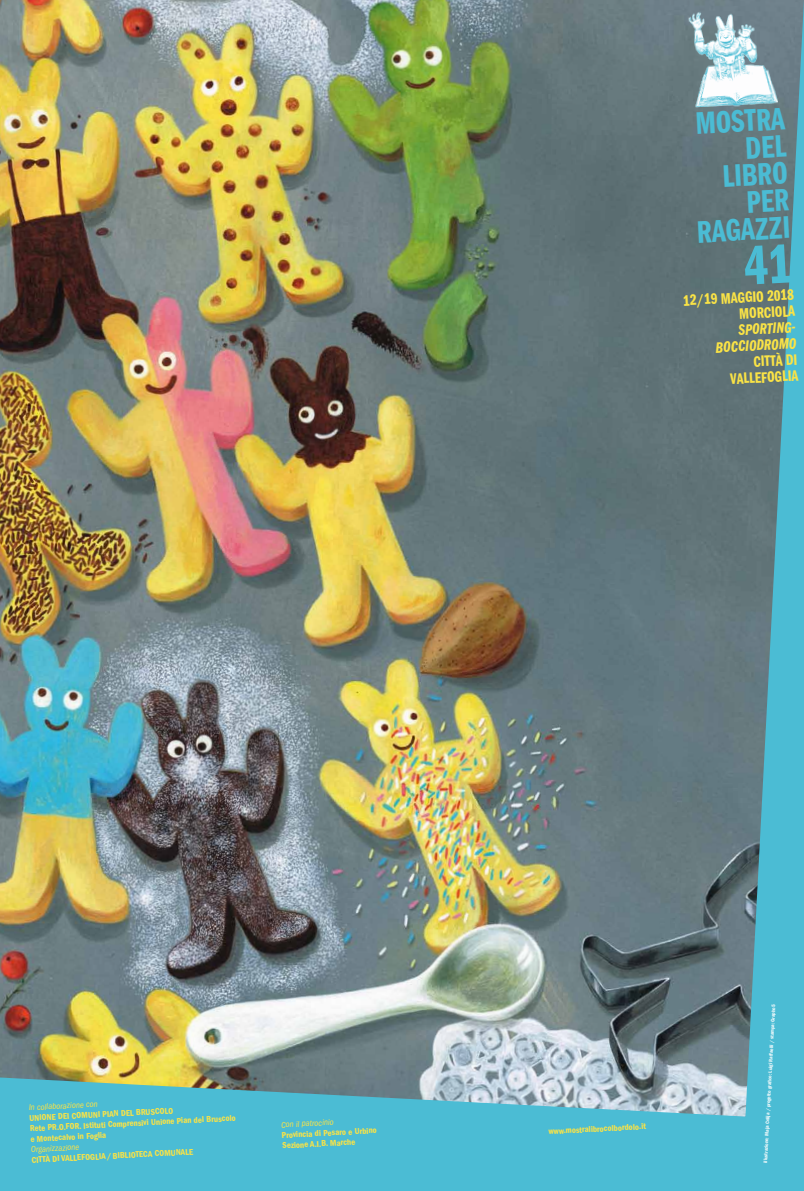
<style>
.page{position:relative;width:804px;height:1191px;background:#4bbcd4}
.page>*{position:absolute;margin:0;border:0;box-sizing:border-box;transform-origin:0 0}
.t1{font:32.38px/27.1px "Franklin Gothic Demi Cmpr";color:#4bbcd4;text-align:right}
.t2{font:15.75px/16.2px "Franklin Gothic Demi Cmpr";color:#fae346;text-align:right}
.t3{font:15.75px/16.2px "Franklin Gothic Demi Cmpr Ital";color:#fae346;text-align:right}
.t4{font:600 condensed 8.75px/10.5px "Franklin Gothic";color:#fae346}
.t5{font:italic condensed 8.75px "Franklin Gothic";color:#fae346}
.t6{font:600 condensed 5.25px "Franklin Gothic";color:#fff}
</style>
<div class="page">
<img style="left:0;top:0;width:804px;height:1116px">
<img style="left:688px;top:8px;width:91px;height:100px">
<div style="left:743px;top:244px;width:48px;height:41px;background:#5d7477"></div>
<h1 class="t1" style="left:690px;top:110px;width:95px;rotate:-3deg">Mostra del libro per ragazzi</h1>
<h2 class="t2" style="left:683px;top:292px;width:112px;rotate:-3deg">12/19 maggio 2018<br>Morciola</h2>
<h2 class="t3" style="left:714px;top:323px;width:86px;rotate:-3deg">Sporting&shy;bocciodromo</h2>
<h2 class="t2" style="left:729px;top:355px;width:69px;rotate:-3deg">città di vallefoglia</h2>
<p class="t5" style="left:29px;top:1102px;width:70px;rotate:-3deg">In collaborazione con</p>
<p class="t4" style="left:29px;top:1112px;width:208px;rotate:-3deg">UNIONE DEI COMUNI PIAN DEL BRUSCOLO<br>Rete PR.O.FOR. Istituti Comprensivi Unione Pian del Bruscolo e Montecalvo in Foglia</p>
<p class="t5" style="left:31px;top:1144px;width:50px;rotate:-3deg">Organizzazione</p>
<p class="t4" style="left:31px;top:1154px;width:39px;rotate:-3deg">Città di Vallefoglia</p>
<p class="t4" style="left:107px;top:1150px;width:88px;rotate:-3deg">/BIBLIOTECA COMUNALE</p>
<p class="t5" style="left:281px;top:1119px;width:54px;rotate:-3deg">Con il patrocinio</p>
<p class="t4" style="left:281px;top:1129px;width:96px;rotate:-3deg">Provincia di Pesaro e Urbino<br>Sezione A.I.B. Marche</p>
<p class="t4" style="left:548px;top:1126px;width:100px;rotate:-3deg">www.mostralibrocolbordolo.it</p>
<p class="t6" style="left:762px;top:1162px;width:160px;rotate:-87deg">illustrazione: Maja Celija / progetto grafi co: Luigi Raffaelli / stampa: Grapho5</p>
</div>
